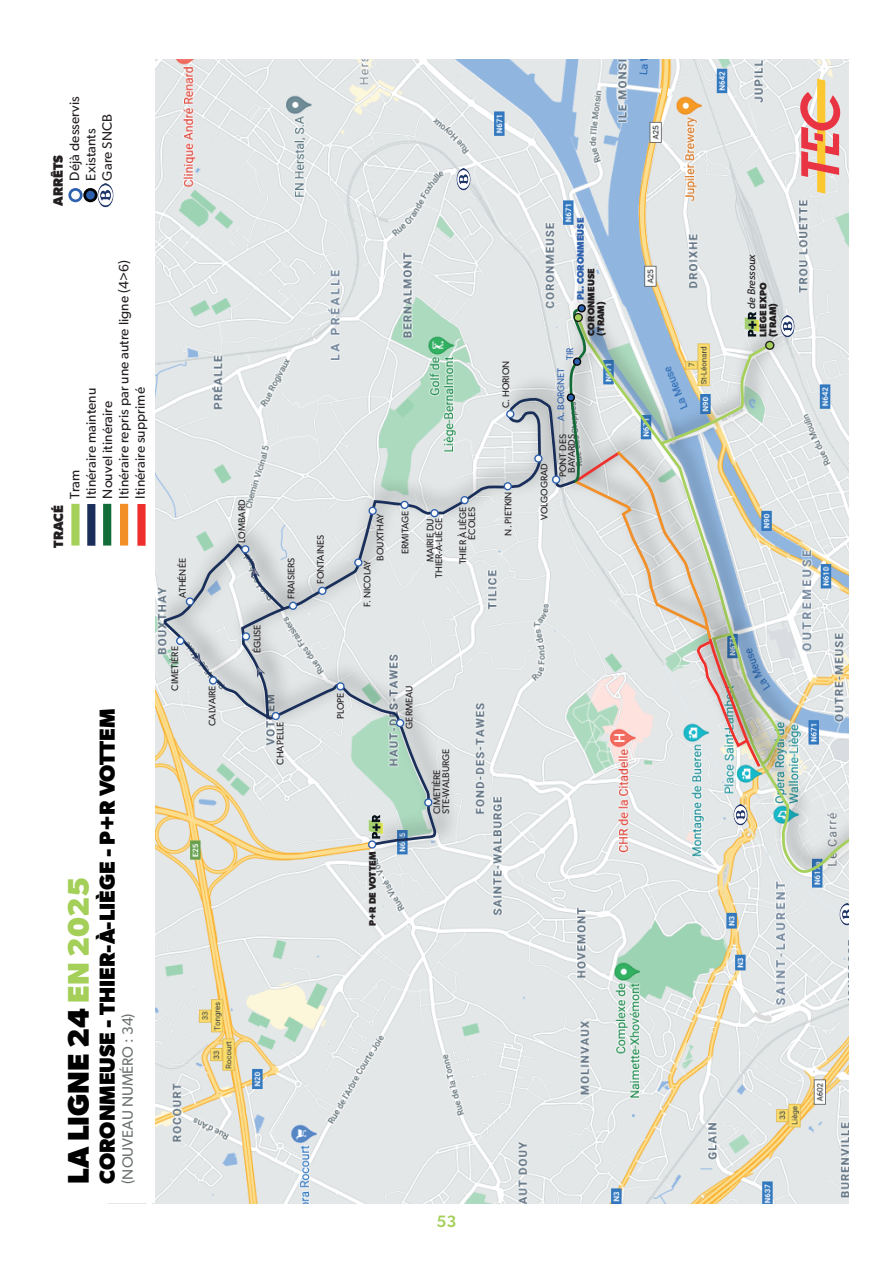
<style>
.page{position:relative;width:893px;height:1263px;background:#fff}
.page>*{position:absolute;margin:0;border:0;box-sizing:border-box;transform-origin:0 0}
.t1{font:700 30px "Gibson";color:#000001}
.t2{font:700 21.75px "Gibson";color:#000001}
.t3{font:500 16.5px "Gibson";color:#a3cf57}
.t4{font:15px "Gibson";color:#6d7172}
.t5{font:13.65px/16.4px "Gibson";letter-spacing:.01em;color:#231f20}
.t6{font:700 13.65px "Gibson";letter-spacing:.01em;color:#231f20}
.t7{font:italic 10.95px "Gibson";color:#231f20}
.t8{font:9.6px/8.9px "Gibson";color:#231f20;text-align:right}
.t9{font:700 9.6px/9.6px "Gibson";letter-spacing:.01em;color:#231f20}
.t10{font:700 9.6px "Gibson";color:#2d60ad}
.t11{font:9.6px "Gibson";color:#2d60ad}
.s1{color:#a4cf58}
</style>
<div class="page">
<img style="left:155px;top:60px;width:693px;height:1143px">
<img style="left:748px;top:874px;width:100px;height:12px">
<img style="left:155px;top:277px;width:636px;height:584px">
<svg style="left:163px;top:538px;width:275px;height:310px"></svg>
<svg style="left:240px;top:408px;width:266px;height:312px"></svg>
<svg style="left:192px;top:652px;width:9px;height:12px"></svg>
<svg style="left:251px;top:567px;width:9px;height:11px"></svg>
<svg style="left:256px;top:666px;width:9px;height:12px"></svg>
<svg style="left:796px;top:79px;width:46px;height:115px"></svg>
<div style="left:71px;top:504px;width:9px;height:41px;background:#a5d059"></div>
<div style="left:87px;top:504px;width:8px;height:42px;background:#1b2e5a"></div>
<div style="left:103px;top:504px;width:8px;height:41px;background:#126c38"></div>
<div style="left:120px;top:504px;width:8px;height:41px;background:#f28f26"></div>
<div style="left:137px;top:504px;width:9px;height:42px;background:#ee2f2d"></div>
<img style="left:98px;top:184px;width:16px;height:24px">
<div style="left:85px;top:189px;width:11px;height:12px;background:#2d60ad;border-radius:50%"></div>
<div style="left:83px;top:188px;width:15px;height:14px;border:3px solid #000002;border-radius:50%"></div>
<div style="left:70px;top:189px;width:11px;height:12px;background:#fbfbfc;border-radius:50%"></div>
<div style="left:68px;top:188px;width:15px;height:14px;border:3px solid #2d60ad;border-radius:50%"></div>
<img style="left:368px;top:814px;width:16px;height:26px">
<img style="left:456px;top:168px;width:15px;height:22px">
<img style="left:840px;top:903px;width:8px;height:22px">
<svg style="left:367px;top:839px;width:11px;height:11px"></svg>
<svg style="left:424px;top:797px;width:10px;height:11px"></svg>
<svg style="left:506px;top:303px;width:342px;height:571px"></svg>
<svg style="left:535px;top:455px;width:7px;height:7px"></svg>
<div style="left:534px;top:454px;width:9px;height:9px;border:1px solid #2d60ad;border-radius:3px"></div>
<svg style="left:504px;top:482px;width:7px;height:8px"></svg>
<div style="left:503px;top:482px;width:9px;height:9px;border:1px solid #2d60ad;border-radius:3px"></div>
<svg style="left:461px;top:496px;width:7px;height:8px"></svg>
<div style="left:460px;top:496px;width:9px;height:9px;border:1px solid #2d60ad;border-radius:3px"></div>
<svg style="left:431px;top:509px;width:7px;height:8px"></svg>
<div style="left:430px;top:509px;width:9px;height:9px;border:1px solid #2d60ad;border-radius:3px"></div>
<svg style="left:401px;top:501px;width:7px;height:8px"></svg>
<div style="left:400px;top:500px;width:9px;height:9px;border:1px solid #2d60ad;border-radius:3px"></div>
<svg style="left:369px;top:507px;width:7px;height:7px"></svg>
<div style="left:368px;top:506px;width:9px;height:9px;border:1px solid #2d60ad;border-radius:3px"></div>
<svg style="left:355px;top:559px;width:7px;height:7px"></svg>
<div style="left:354px;top:558px;width:9px;height:9px;border:1px solid #2d60ad;border-radius:3px"></div>
<svg style="left:289px;top:602px;width:8px;height:7px"></svg>
<div style="left:289px;top:601px;width:8px;height:9px;border:1px solid #2d60ad;border-radius:3px"></div>
<svg style="left:319px;top:587px;width:7px;height:7px"></svg>
<div style="left:318px;top:586px;width:9px;height:9px;border:1px solid #2d60ad;border-radius:3px"></div>
<svg style="left:242px;top:633px;width:8px;height:7px"></svg>
<div style="left:242px;top:632px;width:8px;height:9px;border:1px solid #2d60ad;border-radius:3px"></div>
<svg style="left:242px;top:545px;width:7px;height:8px"></svg>
<div style="left:241px;top:545px;width:9px;height:9px;border:1px solid #2d60ad;border-radius:3px"></div>
<svg style="left:186px;top:598px;width:8px;height:7px"></svg>
<div style="left:185px;top:597px;width:9px;height:9px;border:1px solid #2d60ad;border-radius:3px"></div>
<svg style="left:176px;top:637px;width:8px;height:8px"></svg>
<div style="left:176px;top:636px;width:9px;height:9px;border:1px solid #2d60ad;border-radius:3px"></div>
<svg style="left:209px;top:677px;width:8px;height:7px"></svg>
<div style="left:209px;top:676px;width:8px;height:9px;border:1px solid #2d60ad;border-radius:3px"></div>
<svg style="left:272px;top:712px;width:7px;height:8px"></svg>
<div style="left:271px;top:712px;width:9px;height:8px;border:1px solid #2d60ad;border-radius:3px"></div>
<svg style="left:337px;top:682px;width:7px;height:8px"></svg>
<div style="left:336px;top:682px;width:9px;height:9px;border:1px solid #2d60ad;border-radius:3px"></div>
<div style="left:396px;top:719px;width:8px;height:8px;background:#fbfbfc;border-radius:3px"></div>
<div style="left:396px;top:719px;width:8px;height:8px;border:1px solid #2d60ad;border-radius:3px"></div>
<h3 class="t5" style="left:66px;top:181px;width:86px;rotate:-90deg">Déjà desservis<br>Existants<br>Gare SNCB</h3>
<h3 class="t6" style="left:50px;top:206px;width:53px;rotate:-90deg">ARRÊTS</h3>
<h3 class="t5" style="left:66px;top:499px;width:240px;rotate:-90deg">Tram<br>Itinéraire maintenu<br>Nouvel itinéraire<br>Itinéraire repris par une autre ligne (4&gt;6)<br>Itinéraire supprimé</h3>
<h3 class="t6" style="left:50px;top:548px;width:44px;rotate:-90deg">TRACÉ</h3>
<h2 class="t2" style="left:94px;top:1184px;width:476px;rotate:-90deg">CORONMEUSE - THIER-À-LIÈGE - P+R VOTTEM</h2>
<h1 class="t1" style="left:61px;top:1184px;width:308px;rotate:-90deg">LA LIGNE 24 <span class="s1">EN 2025</span></h1>
<h3 class="t4" style="left:119px;top:1184px;width:172px;rotate:-90deg">(NOUVEAU NUMÉRO : 34)</h3>
<p class="t8" style="left:178px;top:598px;width:41px;rotate:-90deg">ATHÉNÉE</p>
<p class="t8" style="left:170px;top:691px;width:46px;rotate:-90deg">CIMETIÈRE</p>
<p class="t8" style="left:208px;top:726px;width:42px;rotate:-90deg">CALVAIRE</p>
<p class="t8" style="left:237px;top:542px;width:44px;rotate:-90deg">LOMBARD</p>
<p class="t8" style="left:252px;top:653px;width:30px;rotate:-90deg">ÉGLISE</p>
<p class="t8" style="left:287px;top:599px;width:43px;rotate:-90deg">FRAISIERS</p>
<p class="t8" style="left:276px;top:765px;width:44px;rotate:-90deg">CHAPELLE</p>
<p class="t8" style="left:316px;top:584px;width:51px;rotate:-90deg">FONTAINES</p>
<p class="t8" style="left:376px;top:561px;width:49px;rotate:-90deg">BOUXTHAY</p>
<p class="t8" style="left:362px;top:607px;width:48px;rotate:-90deg">F. NICOLAY</p>
<p class="t8" style="left:400px;top:554px;width:44px;rotate:-90deg">ERMITAGE</p>
<p class="t8" style="left:426px;top:578px;width:61px;rotate:-90deg">MAIRIE DU<br>THIER-À-LIÈGE</p>
<p class="t8" style="left:458px;top:564px;width:59px;rotate:-90deg">THIER À LIÈGE<br>ÉCOLES</p>
<p class="t8" style="left:336px;top:719px;width:28px;rotate:-90deg">PLOPE</p>
<p class="t8" style="left:404px;top:728px;width:44px;rotate:-90deg">GERMEAU</p>
<p class="t9" style="left:367px;top:925px;width:75px;rotate:-90deg">P+R DE VOTTEM</p>
<p class="t8" style="left:432px;top:814px;width:67px;text-align:left;rotate:-90deg">CIMETIÈRE<br>STE-WALBURGE</p>
<h3 class="t3" style="left:436px;top:1212px;width:21px">53</h3>
<p class="t8" style="left:501px;top:408px;width:49px;rotate:-90deg">C. HORION</p>
<p class="t8" style="left:503px;top:535px;width:46px;rotate:-90deg">N. PIETKIN</p>
<p class="t8" style="left:540px;top:519px;width:58px;rotate:-90deg">VOLGOGRAD</p>
<p class="t10" style="left:575px;top:300px;width:84px;rotate:-90deg">PL. CORONMEUSE</p>
<p class="t9" style="left:586px;top:335px;width:69px;rotate:-90deg">CORONMEUSE (TRAM)</p>
<p class="t11" style="left:564px;top:360px;width:14px;rotate:-90deg">TIR</p>
<p class="t11" style="left:555px;top:421px;width:55px;rotate:-90deg">A. BORGNET</p>
<p class="t8" style="left:558px;top:477px;width:44px;text-align:center;rotate:-90deg">PONT DES<br>BAYARDS</p>
<p class="t7" style="left:745px;top:309px;width:57px;rotate:-90deg">de Bressoux</p>
<p class="t9" style="left:758px;top:337px;width:56px;rotate:-90deg">LIÈGE EXPO (TRAM)</p>
</div>
